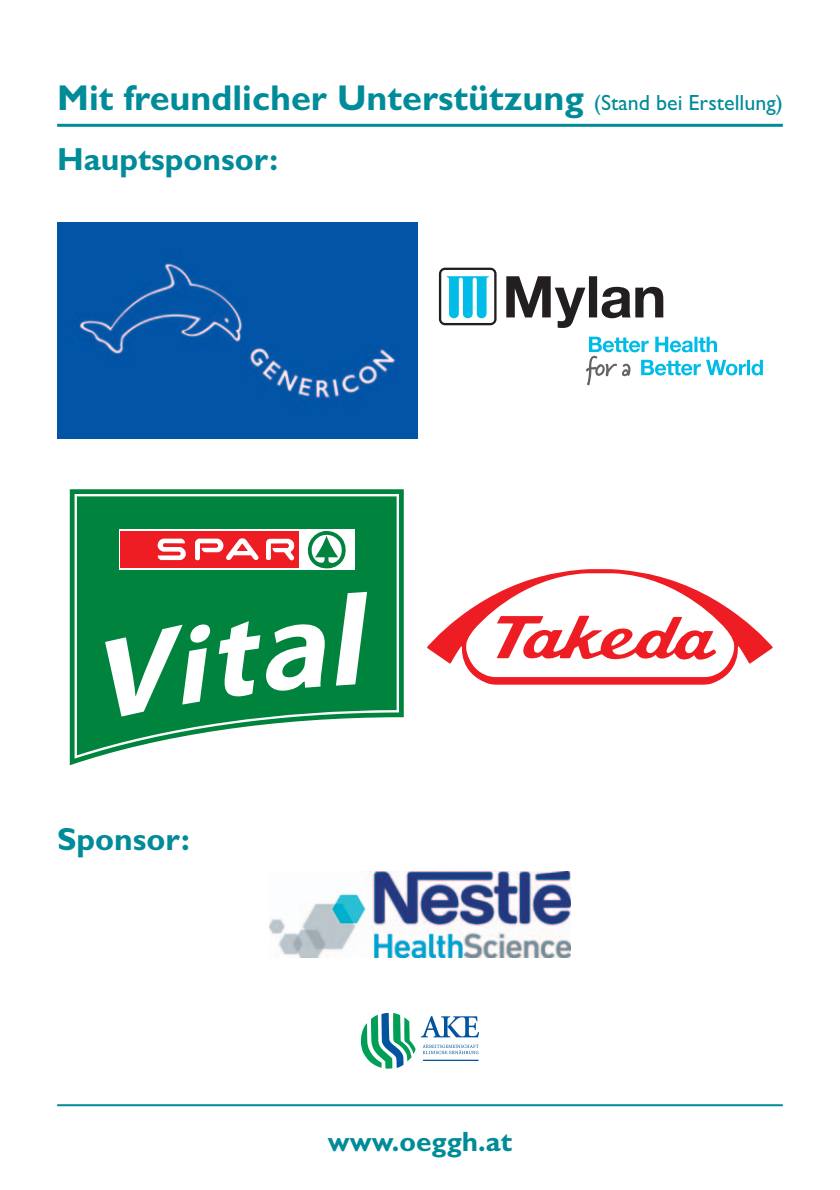
<style>
.page{position:relative;width:840px;height:1190px;background:#fff}
.page>*{position:absolute;margin:0;border:0;box-sizing:border-box;transform-origin:0 0}
.t1{font:700 36px "Gill Sans";color:#008b98}
.t2{font:700 32px "Gill Sans";color:#008b98}
.t3{font:700 28px "Gill Sans";color:#008b98}
.s1{font-weight:400;font-size:22px}
</style>
<div class="page">
<hr style="left:57px;top:1104px;width:726px;height:2px;background:#008b98">
<img style="left:270px;top:871px;width:300px;height:87px">
<svg style="left:361px;top:1013px;width:118px;height:56px"></svg>
<hr style="left:423px;top:1060px;width:55px;height:1px;background:#01549d">
<hr style="left:57px;top:124px;width:726px;height:3px;background:#008b98">
<div style="left:57px;top:223px;width:360px;height:216px;background:#0154a6"></div>
<svg style="left:439px;top:268px;width:224px;height:60px"></svg>
<svg style="left:586px;top:337px;width:177px;height:48px"></svg>
<svg style="left:70px;top:489px;width:334px;height:276px;fill:#048540"></svg>
<svg style="left:75px;top:494px;width:324px;height:265px;fill:#00843d"></svg>
<svg style="left:105px;top:592px;width:262px;height:125px"></svg>
<div style="left:119px;top:529px;width:235px;height:41px;background:#fff"></div>
<div style="left:121px;top:531px;width:178px;height:37px;background:#ee1d23"></div>
<svg style="left:307px;top:531px;width:39px;height:38px"></svg>
<svg style="left:157px;top:539px;width:29px;height:21px"></svg>
<svg style="left:266px;top:539px;width:29px;height:21px"></svg>
<svg style="left:195px;top:538px;width:64px;height:23px"></svg>
<svg style="left:427px;top:569px;width:346px;height:116px"></svg>
<p class="t1" style="left:57px;top:85px;width:727px">Mit freundlicher Unterstützung <span class="s1">(Stand bei Erstellung)</span></p>
<p class="t2" style="left:57px;top:148px;width:222px">Hauptsponsor:</p>
<p class="t2" style="left:57px;top:828px;width:134px">Sponsor:</p>
<p class="t3" style="left:328px;top:1132px;width:186px">www.oeggh.at</p>
</div>
